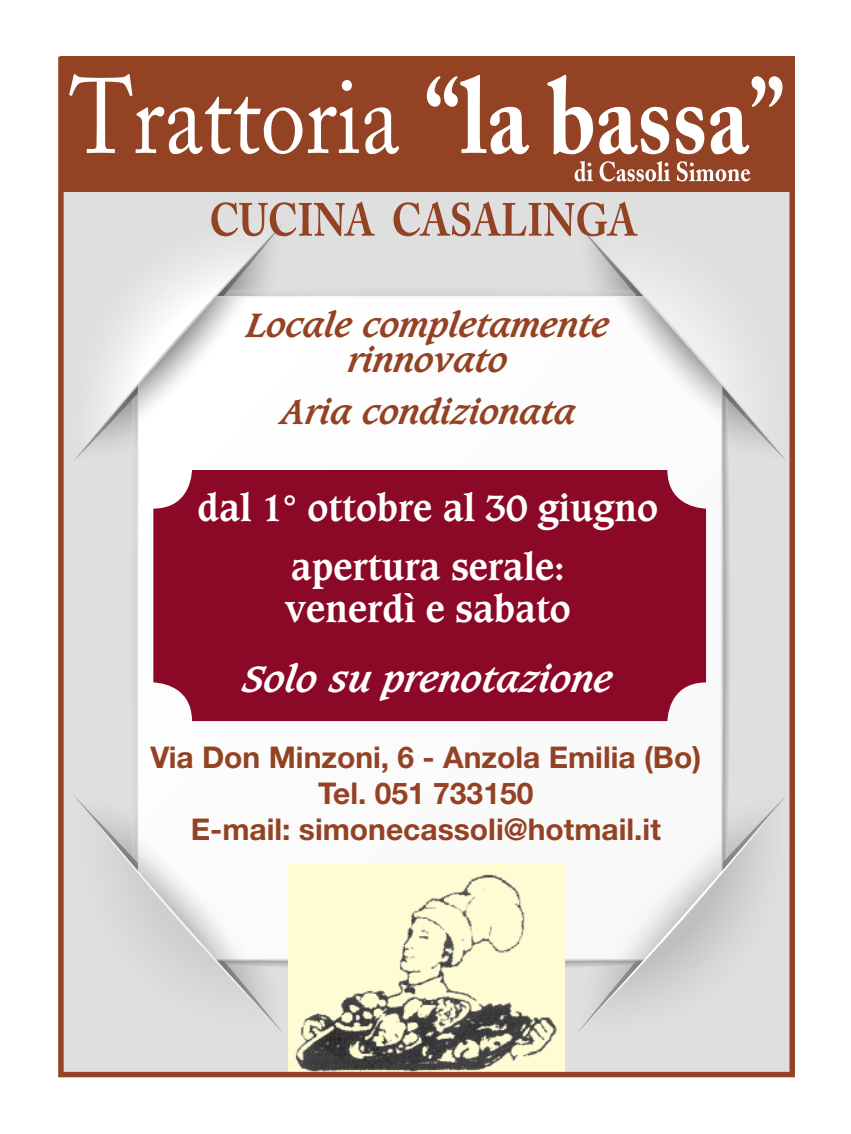
<style>
.page{position:relative;width:851px;height:1134px;background:#fff}
.page>*{position:absolute;margin:0;border:0;box-sizing:border-box;transform-origin:0 0}
.t1{font:700 35.5px/59px "Caxton";color:#fff;text-align:center}
.t2{font:italic 700 35.5px "Caxton";color:#fff}
.t3{font:italic 700 32.75px/35.5px "Caxton";color:#944224;text-align:center}
.t4{font:700 30px/36px "Helvetica Neue";color:#944224;text-align:center}
</style>
<div class="page">
<div style="left:61px;top:176px;width:733px;height:901px;background:#dfdfdf"></div>
<div style="left:138px;top:461px;width:583px;height:498px;background:#fbfbfb"></div>
<svg style="left:74px;top:795px;width:209px;height:238px"></svg>
<svg style="left:645px;top:279px;width:141px;height:182px"></svg>
<svg style="left:577px;top:795px;width:209px;height:237px"></svg>
<img style="left:288px;top:865px;width:276px;height:206px">
<div style="left:61px;top:57px;width:733px;height:135px;background:#944224"></div>
<svg style="left:74px;top:201px;width:571px;height:260px"></svg>
<svg style="left:574px;top:161px;width:176px;height:20px"></svg>
<svg style="left:547px;top:75px;width:235px;height:79px"></svg>
<svg style="left:69px;top:74px;width:460px;height:80px"></svg>
<div style="left:153px;top:470px;width:553px;height:251px;background:#8c0827;border-radius:39px"></div>
<div style="left:58px;top:57px;width:736px;height:1020px;border:5px solid #944224"></div>
<p class="t3" style="left:246px;top:308px;width:364px">Locale completamente rinnovato</p>
<p class="t3" style="left:280px;top:395px;width:296px">Aria condizionata</p>
<p class="t1" style="left:197px;top:479px;width:462px">dal 1° ottobre al 30 giugno apertura serale:</p>
<p class="t1" style="left:284px;top:580px;width:288px">venerdì e sabato</p>
<p class="t2" style="left:243px;top:657px;width:371px">Solo su prenotazione</p>
<p class="t4" style="left:150px;top:738px;width:552px">Via Don Minzoni, 6 - Anzola Emilia (Bo)<br>Tel. 051 733150<br>E-mail: simonecassoli@hotmail.it</p>
</div>
